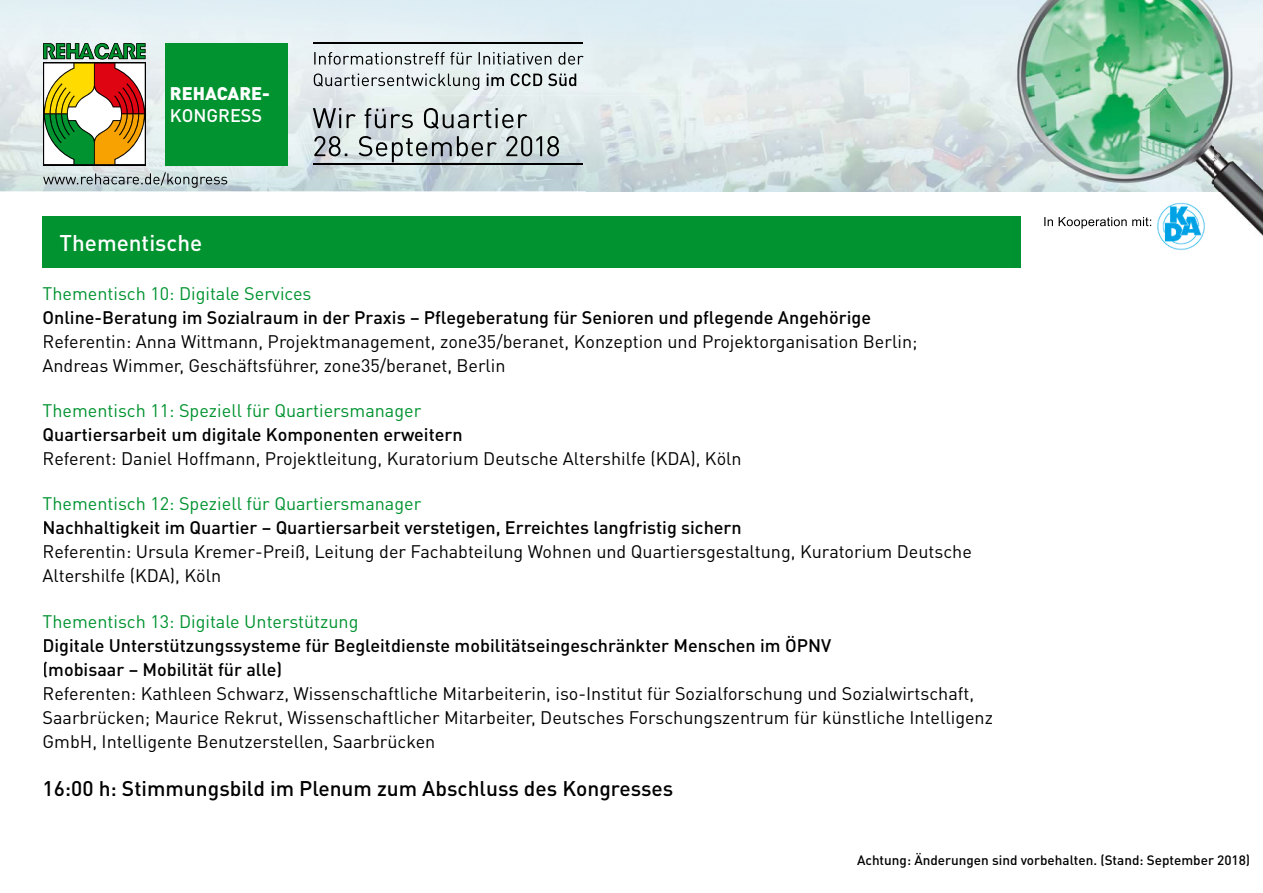
<style>
.page{position:relative;width:1263px;height:893px;background:#fff}
.page>*{position:absolute;margin:0;border:0;box-sizing:border-box;transform-origin:0 0}
.t1{font:500 22.5px "DIN Pro";color:#fff}
.t2{font:500 21px "DIN Pro";color:#000}
.t3{font:900 18.15px "DIN Pro";color:#fff}
.t4{font:500 18.15px "DIN Pro";color:#fff}
.t5{font:18px/24px "DIN Pro";color:#000}
.t6{font:500 18px/24px "DIN Pro";color:#000}
.t7{font:18px "DIN Pro";color:#009330}
.t8{font:500 13.5px "DIN Pro";color:#000}
</style>
<div class="page">
<div style="left:43px;top:216px;width:977px;height:51px;background:#009330"></div>
<img style="left:0;top:0;width:960px;height:48px">
<img style="left:960px;top:0;width:53px;height:191px">
<div style="left:0;top:48px;width:373px;height:24px;background:#eaf0f3"></div>
<img style="left:853px;top:48px;width:107px;height:143px">
<img style="left:0;top:72px;width:53px;height:119px">
<img style="left:287px;top:72px;width:86px;height:71px">
<img style="left:373px;top:96px;width:160px;height:40px">
<img style="left:533px;top:96px;width:320px;height:47px">
<img style="left:107px;top:120px;width:159px;height:71px">
<img style="left:53px;top:165px;width:54px;height:26px">
<img style="left:266px;top:143px;width:587px;height:48px">
<img style="left:1013px;top:0;width:250px;height:268px">
<img style="left:1152px;top:201px;width:57px;height:57px">
<img style="left:1155px;top:201px;width:54px;height:52px">
<img style="left:1044px;top:217px;width:107px;height:12px">
<img style="left:1013px;top:216px;width:7px;height:51px">
<div style="left:165px;top:43px;width:122px;height:122px;background:#009330"></div>
<img style="left:145px;top:43px;width:1px;height:17px">
<svg style="left:43px;top:43px;width:102px;height:121px"></svg>
<img style="left:43px;top:172px;width:184px;height:16px">
<img style="left:314px;top:164px;width:269px;height:1px">
<img style="left:314px;top:43px;width:269px;height:1px">
<img style="left:314px;top:52px;width:270px;height:13px">
<img style="left:314px;top:73px;width:167px;height:17px">
<img style="left:487px;top:73px;width:89px;height:13px">
<img style="left:313px;top:108px;width:214px;height:21px">
<img style="left:314px;top:136px;width:245px;height:26px">
<p class="t3" style="left:170px;top:81px;width:101px">REHACARE-</p>
<p class="t4" style="left:170px;top:103px;width:94px">KONGRESS</p>
<p class="t1" style="left:60px;top:227px;width:144px">Thementische</p>
<p class="t7" style="left:43px;top:281px;width:271px">Thementisch 10: Digitale Services</p>
<p class="t6" style="left:43px;top:305px;width:830px">Online-Beratung im Sozialraum in der Praxis – Pflegeberatung für Senioren und pflegende Angehörige</p>
<p class="t5" style="left:43px;top:329px;width:876px">Referentin: Anna Wittmann, Projektmanagement, zone35/beranet, Konzeption und Projektorganisation Berlin;<br>Andreas Wimmer, Geschäftsführer, zone35/beranet, Berlin</p>
<p class="t7" style="left:43px;top:398px;width:380px">Thementisch 11: Speziell für Quartiersmanager</p>
<p class="t6" style="left:43px;top:422px;width:422px">Quartiersarbeit um digitale Komponenten erweitern</p>
<p class="t5" style="left:43px;top:446px;width:701px">Referent: Daniel Hoffmann, Projektleitung, Kuratorium Deutsche Altershilfe (KDA), Köln</p>
<p class="t7" style="left:43px;top:492px;width:380px">Thementisch 12: Speziell für Quartiersmanager</p>
<p class="t6" style="left:43px;top:515px;width:701px">Nachhaltigkeit im Quartier – Quartiersarbeit verstetigen, Erreichtes langfristig sichern</p>
<p class="t5" style="left:43px;top:539px;width:931px">Referentin: Ursula Kremer-Preiß, Leitung der Fachabteilung Wohnen und Quartiersgestaltung, Kuratorium Deutsche<br>Altershilfe (KDA), Köln</p>
<p class="t7" style="left:43px;top:609px;width:317px">Thementisch 13: Digitale Unterstützung</p>
<p class="t6" style="left:43px;top:632px;width:790px">Digitale Unterstützungssysteme für Begleitdienste mobilitätseingeschränkter Menschen im ÖPNV (mobisaar – Mobilität für alle)</p>
<p class="t5" style="left:43px;top:680px;width:952px">Referenten: Kathleen Schwarz, Wissenschaftliche Mitarbeiterin, iso-Institut für Sozialforschung und Sozialwirtschaft,<br>Saarbrücken; Maurice Rekrut, Wissenschaftlicher Mitarbeiter, Deutsches Forschungszentrum für künstliche Intelligenz<br>GmbH, Intelligente Benutzerstellen, Saarbrücken</p>
<p class="t2" style="left:43px;top:774px;width:632px">16:00 h: Stimmungsbild im Plenum zum Abschluss des Kongresses</p>
<p class="t8" style="left:857px;top:851px;width:395px">Achtung: Änderungen sind vorbehalten. (Stand: September 2018)</p>
</div>
